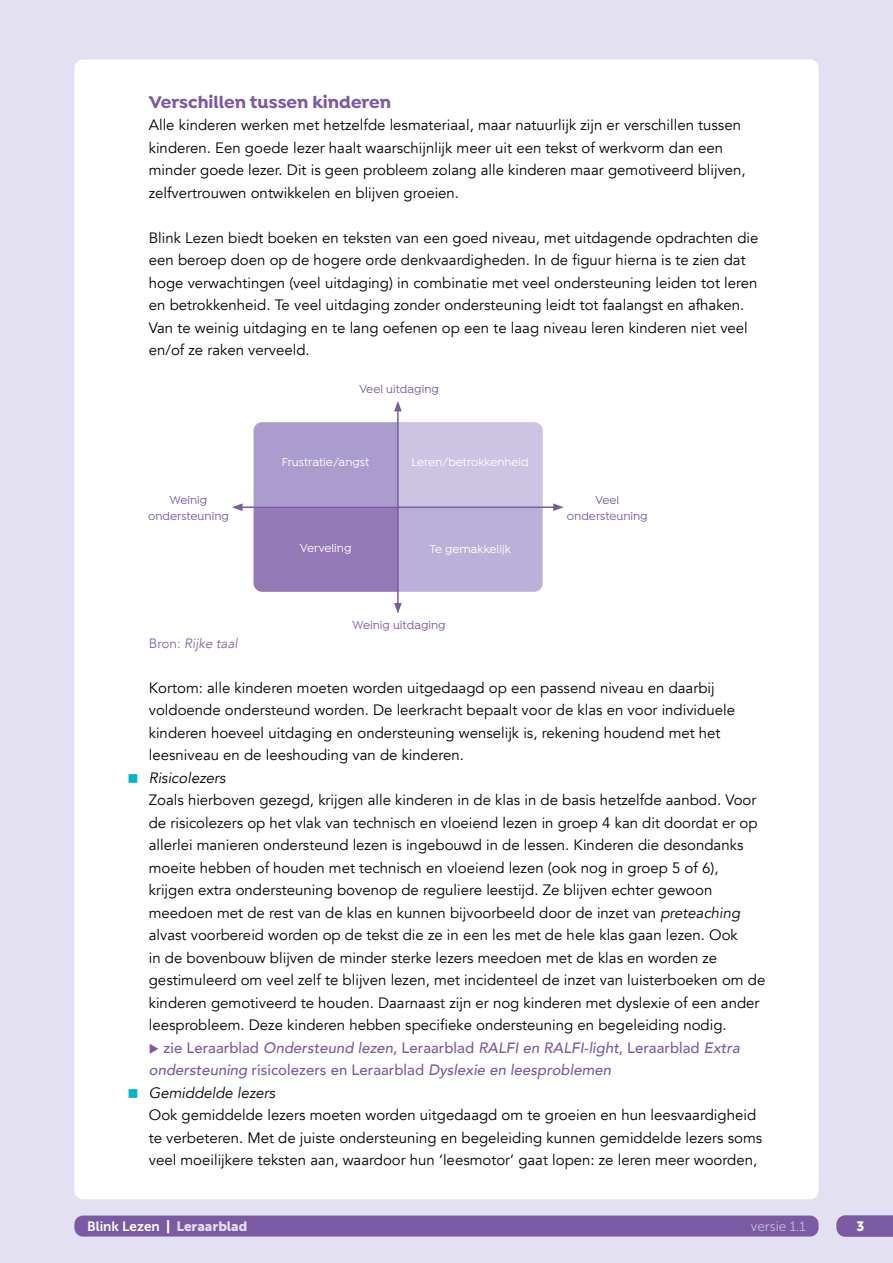
<style>
.page{position:relative;width:893px;height:1263px;background:#e3e1f1}
.page>*{position:absolute;margin:0;border:0;box-sizing:border-box;transform-origin:0 0}
.t1{font:700 18px "Isidora";color:#7a5ba3}
.t2{font:15px/22.5px "Avenir";color:#000}
.t3{font:italic 500 15px/22.5px "Avenir";color:#7a5ba3}
.t4{font:13.5px "Museo Sans 700";color:#fff}
.t5{font:italic 300 13.5px "Avenir";color:#7a5ba3}
.t6{font:13.5px "Museo Sans 300";color:#c7bcde}
.t7{font:13.5px "Museo Sans 900";color:#fff}
.t8{font:500 12px/16.5px "Isidora";color:#7a5ba3;text-align:center}
.t9{font:500 12px "Isidora";color:#fff}
.s1{font-style:normal}
.s2{color:#00b3cc}
.s3{font-style:italic}
.s4{font-family:"Museo Sans 900"}
.s5{font-family:"Museo Sans 900";color:#e2ddef}
</style>
<div class="page">
<div style="left:74px;top:60px;width:745px;height:1139px;background:#fff;border-radius:9px"></div>
<div style="left:74px;top:1215px;width:745px;height:21px;background:#7a5ba3;border-radius:9px"></div>
<svg style="left:254px;top:422px;width:289px;height:170px;background:#b1a3cf"></svg>
<hr style="left:397px;top:409px;width:2px;height:196px;background:#7a5ba3">
<svg style="left:394px;top:603px;width:8px;height:10px"></svg>
<svg style="left:394px;top:401px;width:8px;height:10px"></svg>
<hr style="left:240px;top:506px;width:316px;height:2px;background:#7a5ba3">
<svg style="left:232px;top:503px;width:11px;height:8px"></svg>
<svg style="left:553px;top:503px;width:11px;height:8px"></svg>
<svg style="left:837px;top:1215px;width:56px;height:21px"></svg>
<p class="t1" style="left:149px;top:90px;width:244px">Verschillen tussen kinderen</p>
<p class="t2" style="left:149px;top:114px;width:598px">Alle kinderen werken met hetzelfde lesmateriaal, maar natuurlijk zijn er verschillen tussen kinderen. Een goede lezer haalt waarschijnlijk meer uit een tekst of werkvorm dan een minder goede lezer. Dit is geen probleem zolang alle kinderen maar gemotiveerd blijven, zelfvertrouwen ontwikkelen en blijven groeien.</p>
<p class="t2" style="left:149px;top:226px;width:611px">Blink Lezen biedt boeken en teksten van een goed niveau, met uitdagende opdrachten die een beroep doen op de hogere orde denkvaardigheden. In de figuur hierna is te zien dat hoge verwachtingen (veel uitdaging) in combinatie met veel ondersteuning leiden tot leren en betrokkenheid. Te veel uitdaging zonder ondersteuning leidt tot faalangst en afhaken.<br>Van te weinig uitdaging en te lang oefenen op een te laag niveau leren kinderen niet veel en/of ze raken verveeld.</p>
<p class="t8" style="left:359px;top:381px;width:81px">Veel uitdaging</p>
<p class="t9" style="left:282px;top:455px;width:89px">Frustratie/angst</p>
<p class="t9" style="left:412px;top:455px;width:119px">Leren/betrokkenheid</p>
<p class="t8" style="left:148px;top:492px;width:82px">Weinig ondersteuning</p>
<p class="t8" style="left:567px;top:492px;width:82px">Veel ondersteuning</p>
<p class="t9" style="left:300px;top:542px;width:53px">Verveling</p>
<p class="t9" style="left:430px;top:542px;width:83px">Te gemakkelijk</p>
<p class="t8" style="left:352px;top:617px;width:95px">Weinig uitdaging</p>
<p class="t5" style="left:149px;top:635px;width:91px"><span class="s1">Bron:</span> Rijke taal</p>
<p class="t2" style="left:149px;top:676px;width:588px">Kortom: alle kinderen moeten worden uitgedaagd op een passend niveau en daarbij voldoende ondersteund worden. De leerkracht bepaalt voor de klas en voor individuele kinderen hoeveel uitdaging en ondersteuning wenselijk is, rekening houdend met het leesniveau en de leeshouding van de kinderen.</p>
<p class="t2" style="left:149px;top:766px;width:618px;text-indent:-21px"><span class="s2">■</span> <span class="s3">Risicolezers<br></span>Zoals hierboven gezegd, krijgen alle kinderen in de klas in de basis hetzelfde aanbod. Voor de risicolezers op het vlak van technisch en vloeiend lezen in groep 4 kan dit doordat er op allerlei manieren ondersteund lezen is ingebouwd in de lessen. Kinderen die desondanks moeite hebben of houden met technisch en vloeiend lezen (ook nog in groep 5 of 6), krijgen extra ondersteuning bovenop de reguliere leestijd. Ze blijven echter gewoon meedoen met de rest van de klas en kunnen bijvoorbeeld door de inzet van <span class="s3">preteaching </span>alvast voorbereid worden op de tekst die ze in een les met de hele klas gaan lezen. Ook<br>in de bovenbouw blijven de minder sterke lezers meedoen met de klas en worden ze gestimuleerd om veel zelf te blijven lezen, met incidenteel de inzet van luisterboeken om de kinderen gemotiveerd te houden. Daarnaast zijn er nog kinderen met dyslexie of een ander leesprobleem. Deze kinderen hebben specifieke ondersteuning en begeleiding nodig.</p>
<p class="t3" style="left:149px;top:1036px;width:592px">◆ <span class="s1">zie Leraarblad</span> Ondersteund lezen<span class="s1">, Leraarblad</span> RALFI en RALFI-light<span class="s1">, Leraarblad</span> Extra ondersteuning <span class="s1">risicolezers en Leraarblad</span> Dyslexie en leesproblemen</p>
<p class="t2" style="left:149px;top:1081px;width:615px;text-indent:-21px"><span class="s2">■</span> <span class="s3">Gemiddelde lezers<br></span>Ook gemiddelde lezers moeten worden uitgedaagd om te groeien en hun leesvaardigheid te verbeteren. Met de juiste ondersteuning en begeleiding kunnen gemiddelde lezers soms veel moeilijkere teksten aan, waardoor hun ‘leesmotor’ gaat lopen: ze leren meer woorden,</p>
<p class="t4" style="left:87px;top:1218px;width:162px">Blink Lezen <span class="s4">|</span> <span class="s5">Leraarblad</span></p>
<p class="t6" style="left:751px;top:1219px;width:56px">versie 1.1</p>
<p class="t7" style="left:856px;top:1218px;width:9px">3</p>
</div>
